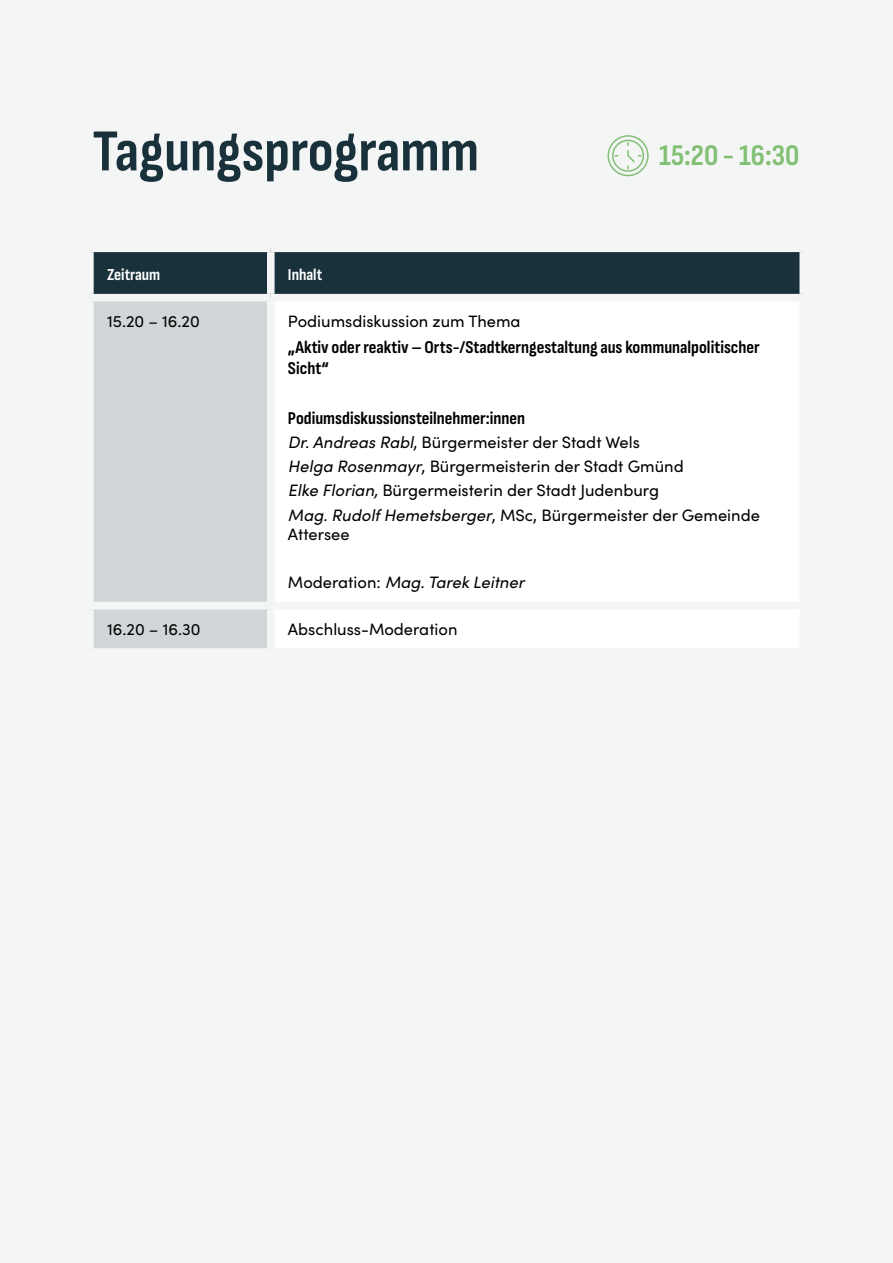
<style>
.page{position:relative;width:893px;height:1263px;background:#f4f5f5}
.page>*{position:absolute;margin:0;border:0;box-sizing:border-box;transform-origin:0 0}
.t1{font:700 59.4px "Sofia Sans Condensed";color:#19313a}
.t2{font:700 30px "Sofia Sans Condensed";color:#83c075}
.t3{font:700 18px/21.6px "Sofia Sans Condensed";color:#000}
.t4{font:700 16.65px "Sofia Sans Condensed";color:#fff}
.t5{font:16.5px/24px "Sofia Pro";color:#000}
.t6{font:italic 16.5px "Sofia Pro";color:#000}
.s1{font-style:italic}
.s2{font-style:normal}
</style>
<div class="page">
<div style="left:94px;top:252px;width:705px;height:42px;background:#19313a"></div>
<div style="left:94px;top:301px;width:173px;height:347px;background:#d1d6d8"></div>
<div style="left:275px;top:302px;width:524px;height:346px;background:#fff"></div>
<div style="left:267px;top:252px;width:8px;height:42px;background:#f4f5f5"></div>
<div style="left:86px;top:602px;width:185px;height:7px;background:#f4f5f5"></div>
<div style="left:271px;top:602px;width:536px;height:7px;background:#f4f5f5"></div>
<svg style="left:607px;top:135px;width:42px;height:42px"></svg>
<h1 class="t1" style="left:92px;top:119px;width:388px">Tagungsprogramm</h1>
<h2 class="t2" style="left:659px;top:139px;width:142px">15:20 - 16:30</h2>
<p class="t4" style="left:107px;top:266px;width:55px">Zeitraum</p>
<p class="t4" style="left:288px;top:266px;width:36px">Inhalt</p>
<p class="t5" style="left:107px;top:308px;width:94px">15.20 – 16.20</p>
<p class="t5" style="left:288px;top:308px;width:234px">Podiumsdiskussion zum Thema</p>
<p class="t3" style="left:288px;top:336px;width:473px">„Aktiv oder reaktiv – Orts-/Stadtkerngestaltung aus kommunalpolitischer<br>Sicht“</p>
<p class="t3" style="left:288px;top:408px;width:239px">Podiumsdiskussionsteilnehmer:innen</p>
<p class="t5" style="left:288px;top:430px;width:473px"><span class="s1">Dr. Andreas Rabl</span>, Bürgermeister der Stadt Wels<br><span class="s1">Helga Rosenmayr</span>, Bürgermeisterin der Stadt Gmünd<br><span class="s1">Elke Florian,</span> Bürgermeisterin der Stadt Judenburg<br><span class="s1">Mag. Rudolf Hemetsberger</span>, MSc, Bürgermeister der Gemeinde</p>
<p class="t5" style="left:288px;top:522px;width:63px">Attersee</p>
<p class="t6" style="left:288px;top:571px;width:238px"><span class="s2">Moderation:</span> Mag. Tarek Leitner</p>
<p class="t5" style="left:107px;top:616px;width:95px">16.20 – 16.30</p>
<p class="t5" style="left:288px;top:616px;width:171px">Abschluss-Moderation</p>
</div>
